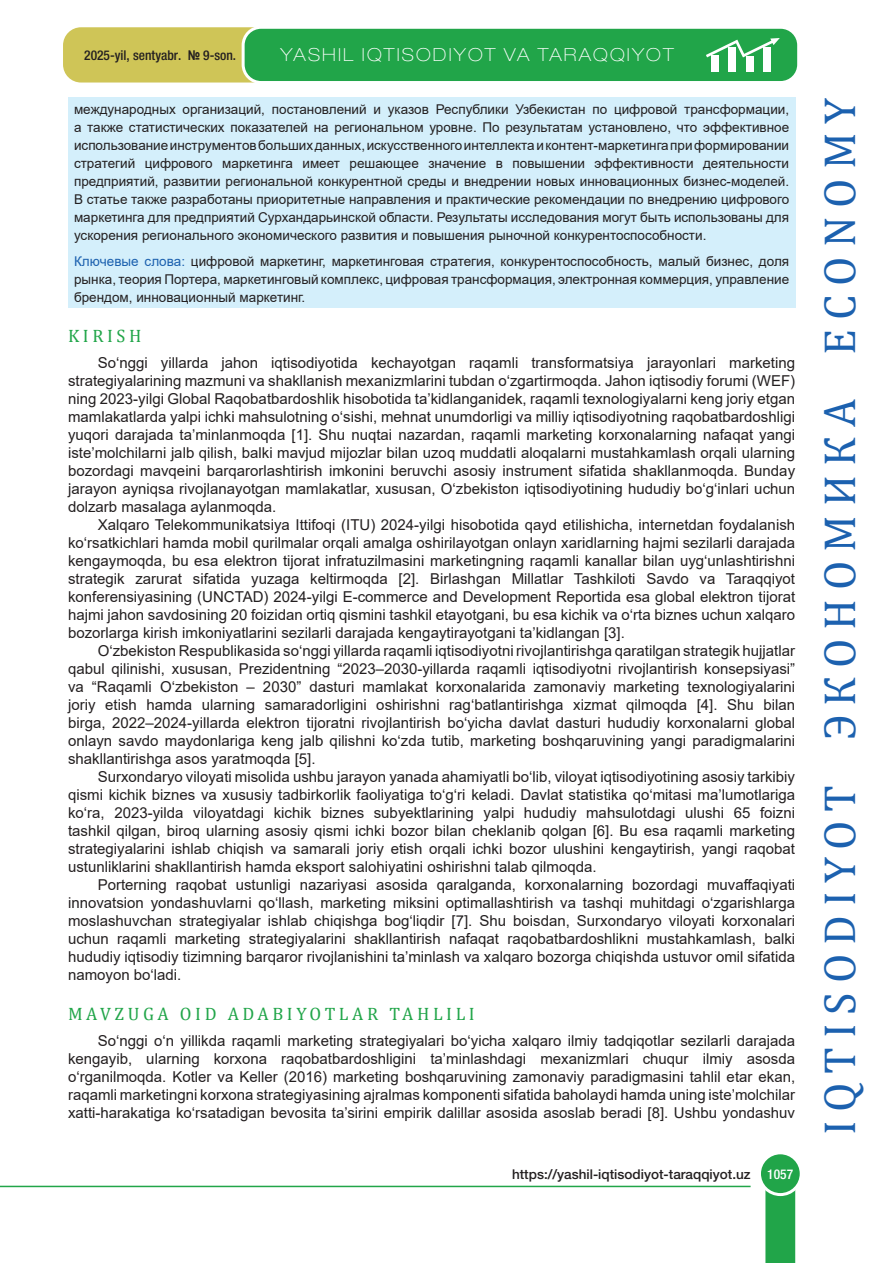
<style>
.page{position:relative;width:893px;height:1263px;background:#fff}
.page>*{position:absolute;margin:0;border:0;box-sizing:border-box;transform-origin:0 0}
.t1{font:45px "Cambria";letter-spacing:.2em;color:#1c61af}
.Ichki_Sarlavha{font:18px "Cambria";letter-spacing:.2em;color:#21a549}
.t2{font:100 expanded 18px "Helvetica Neue LT Pro";letter-spacing:.12em;color:#fff}
.t3{font:15px/18px "Arial";color:#231f20;text-align:justify}
.t4{font:13.5px/18px "Arial";color:#231f20;text-align:justify}
.t5{font:500 13.5px "Helvetica Neue LT Pro";color:#231f20}
.t6{font:500 condensed 13.5px "Helvetica Neue LT Pro";color:#231f20}
.s1{font-family:"Arial Narrow";font-weight:700;font-stretch:normal}
.s2{color:#1c61af}
.s3{font-stretch:condensed;color:#fff}
</style>
<div class="page">
<div style="left:63px;top:27px;width:235px;height:56px;background:#cfc557;border-radius:18px"></div>
<div style="left:243px;top:27px;width:556px;height:56px;background:#21a549;border-radius:18px"></div>
<div style="left:242px;top:26px;width:558px;height:58px;border:3px solid #fff;border-radius:18px"></div>
<svg style="left:706px;top:38px;width:74px;height:19px"></svg>
<div style="left:711px;top:55px;width:8px;height:17px;background:#fff"></div>
<div style="left:729px;top:47px;width:7px;height:25px;background:#fff"></div>
<div style="left:746px;top:56px;width:7px;height:16px;background:#fff"></div>
<div style="left:763px;top:48px;width:8px;height:24px;background:#fff"></div>
<div style="left:765px;top:1190px;width:30px;height:73px;background:#21a549"></div>
<div style="left:759px;top:1153px;width:42px;height:41px;background:#21a549;border-radius:50%"></div>
<div style="left:758px;top:1151px;width:45px;height:45px;border:3px solid #fff;border-radius:50%"></div>
<hr style="left:0;top:1186px;width:751px;height:1px;background:#21a549">
<div style="left:68px;top:98px;width:727px;height:210px;background:#d4effb"></div>
<p class="t6" style="left:84px;top:47px;width:153px">2025-yil, sentyabr. <span class="s1">№</span> 9-son.</p>
<p class="t2" style="left:281px;top:44px;width:395px">YASHIL IQTISODIYOT VA TARAQQIYOT</p>
<p class="t4" style="left:74px;top:100px;width:717px">международных организаций, постановлений и указов Республики Узбекистан по цифровой трансформации, а также статистических показателей на региональном уровне. По результатам установлено, что эффективное использование инструментов больших данных, искусственного интеллекта и контент-маркетинга при формировании стратегий цифрового маркетинга имеет решающее значение в повышении эффективности деятельности предприятий, развитии региональной конкурентной среды и внедрении новых инновационных бизнес-моделей.<br>В статье также разработаны приоритетные направления и практические рекомендации по внедрению цифрового маркетинга для предприятий Сурхандарьинской области. Результаты исследования могут быть использованы для ускорения регионального экономического развития и повышения рыночной конкурентоспособности.</p>
<p class="t4" style="left:74px;top:252px;width:717px"><span class="s2">Ключевые слова:</span> цифровой маркетинг, маркетинговая стратегия, конкурентоспособность, малый бизнес, доля рынка, теория Портера, маркетинговый комплекс, цифровая трансформация, электронная коммерция, управление брендом, инновационный маркетинг.</p>
<p class="Ichki_Sarlavha" style="left:68px;top:325px;width:75px">KIRISH</p>
<p class="t3" style="left:68px;top:354px;width:729px;text-indent:30px">So‘nggi yillarda jahon iqtisodiyotida kechayotgan raqamli transformatsiya jarayonlari marketing strategiyalarining mazmuni va shakllanish mexanizmlarini tubdan o‘zgartirmoqda. Jahon iqtisodiy forumi (WEF) ning 2023-yilgi Global Raqobatbardoshlik hisobotida ta’kidlanganidek, raqamli texnologiyalarni keng joriy etgan mamlakatlarda yalpi ichki mahsulotning o‘sishi, mehnat unumdorligi va milliy iqtisodiyotning raqobatbardoshligi yuqori darajada ta’minlanmoqda [1]. Shu nuqtai nazardan, raqamli marketing korxonalarning nafaqat yangi iste’molchilarni jalb qilish, balki mavjud mijozlar bilan uzoq muddatli aloqalarni mustahkamlash orqali ularning bozordagi mavqeini barqarorlashtirish imkonini beruvchi asosiy instrument sifatida shakllanmoqda. Bunday jarayon ayniqsa rivojlanayotgan mamlakatlar, xususan, O‘zbekiston iqtisodiyotining hududiy bo‘g‘inlari uchun dolzarb masalaga aylanmoqda.</p>
<p class="t3" style="left:68px;top:516px;width:729px;text-indent:30px">Xalqaro Telekommunikatsiya Ittifoqi (ITU) 2024-yilgi hisobotida qayd etilishicha, internetdan foydalanish ko‘rsatkichlari hamda mobil qurilmalar orqali amalga oshirilayotgan onlayn xaridlarning hajmi sezilarli darajada kengaymoqda, bu esa elektron tijorat infratuzilmasini marketingning raqamli kanallar bilan uyg‘unlashtirishni strategik zarurat sifatida yuzaga keltirmoqda [2]. Birlashgan Millatlar Tashkiloti Savdo va Taraqqiyot konferensiyasining (UNCTAD) 2024-yilgi E-commerce and Development Reportida esa global elektron tijorat hajmi jahon savdosining 20 foizidan ortiq qismini tashkil etayotgani, bu esa kichik va o‘rta biznes uchun xalqaro bozorlarga kirish imkoniyatlarini sezilarli darajada kengaytirayotgani ta’kidlangan [3].</p>
<p class="t3" style="left:68px;top:642px;width:729px;text-indent:30px">O‘zbekiston Respublikasida so‘nggi yillarda raqamli iqtisodiyotni rivojlantirishga qaratilgan strategik hujjatlar qabul qilinishi, xususan, Prezidentning “2023–2030-yillarda raqamli iqtisodiyotni rivojlantirish konsepsiyasi” va “Raqamli O‘zbekiston – 2030” dasturi mamlakat korxonalarida zamonaviy marketing texnologiyalarini joriy etish hamda ularning samaradorligini oshirishni rag‘batlantirishga xizmat qilmoqda [4]. Shu bilan birga, 2022–2024-yillarda elektron tijoratni rivojlantirish bo‘yicha davlat dasturi hududiy korxonalarni global onlayn savdo maydonlariga keng jalb qilishni ko‘zda tutib, marketing boshqaruvining yangi paradigmalarini shakllantirishga asos yaratmoqda [5].</p>
<p class="t3" style="left:68px;top:768px;width:729px;text-indent:30px">Surxondaryo viloyati misolida ushbu jarayon yanada ahamiyatli bo‘lib, viloyat iqtisodiyotining asosiy tarkibiy qismi kichik biznes va xususiy tadbirkorlik faoliyatiga to‘g‘ri keladi. Davlat statistika qo‘mitasi ma’lumotlariga ko‘ra, 2023-yilda viloyatdagi kichik biznes subyektlarining yalpi hududiy mahsulotdagi ulushi 65 foizni tashkil qilgan, biroq ularning asosiy qismi ichki bozor bilan cheklanib qolgan [6]. Bu esa raqamli marketing strategiyalarini ishlab chiqish va samarali joriy etish orqali ichki bozor ulushini kengaytirish, yangi raqobat ustunliklarini shakllantirish hamda eksport salohiyatini oshirishni talab qilmoqda.</p>
<p class="t3" style="left:68px;top:876px;width:729px;text-indent:30px">Porterning raqobat ustunligi nazariyasi asosida qaralganda, korxonalarning bozordagi muvaffaqiyati innovatsion yondashuvlarni qo‘llash, marketing miksini optimallashtirish va tashqi muhitdagi o‘zgarishlarga moslashuvchan strategiyalar ishlab chiqishga bog‘liqdir [7]. Shu boisdan, Surxondaryo viloyati korxonalari uchun raqamli marketing strategiyalarini shakllantirish nafaqat raqobatbardoshlikni mustahkamlash, balki hududiy iqtisodiy tizimning barqaror rivojlanishini ta’minlash va xalqaro bozorga chiqishda ustuvor omil sifatida namoyon bo‘ladi.</p>
<p class="Ichki_Sarlavha" style="left:68px;top:1003px;width:408px">MAVZUGA OID ADABIYOTLAR TAHLILI</p>
<p class="t3" style="left:68px;top:1032px;width:729px;text-indent:30px">So‘nggi o‘n yillikda raqamli marketing strategiyalari bo‘yicha xalqaro ilmiy tadqiqotlar sezilarli darajada kengayib, ularning korxona raqobatbardoshligini ta’minlashdagi mexanizmlari chuqur ilmiy asosda o‘rganilmoqda. Kotler va Keller (2016) marketing boshqaruvining zamonaviy paradigmasini tahlil etar ekan, raqamli marketingni korxona strategiyasining ajralmas komponenti sifatida baholaydi hamda uning iste’molchilar xatti-harakatiga ko‘rsatadigan bevosita ta’sirini empirik dalillar asosida asoslab beradi [8]. Ushbu yondashuv</p>
<p class="t5" style="left:512px;top:1166px;width:283px">https://yashil-iqtisodiyot-taraqqiyot.uz <span class="s3">1057</span></p>
<h1 class="t1" style="left:813px;top:1135px;width:1039px;rotate:-90deg">IQTISODIYOT ЭКОНОМИКА ECONOMY</h1>
</div>
